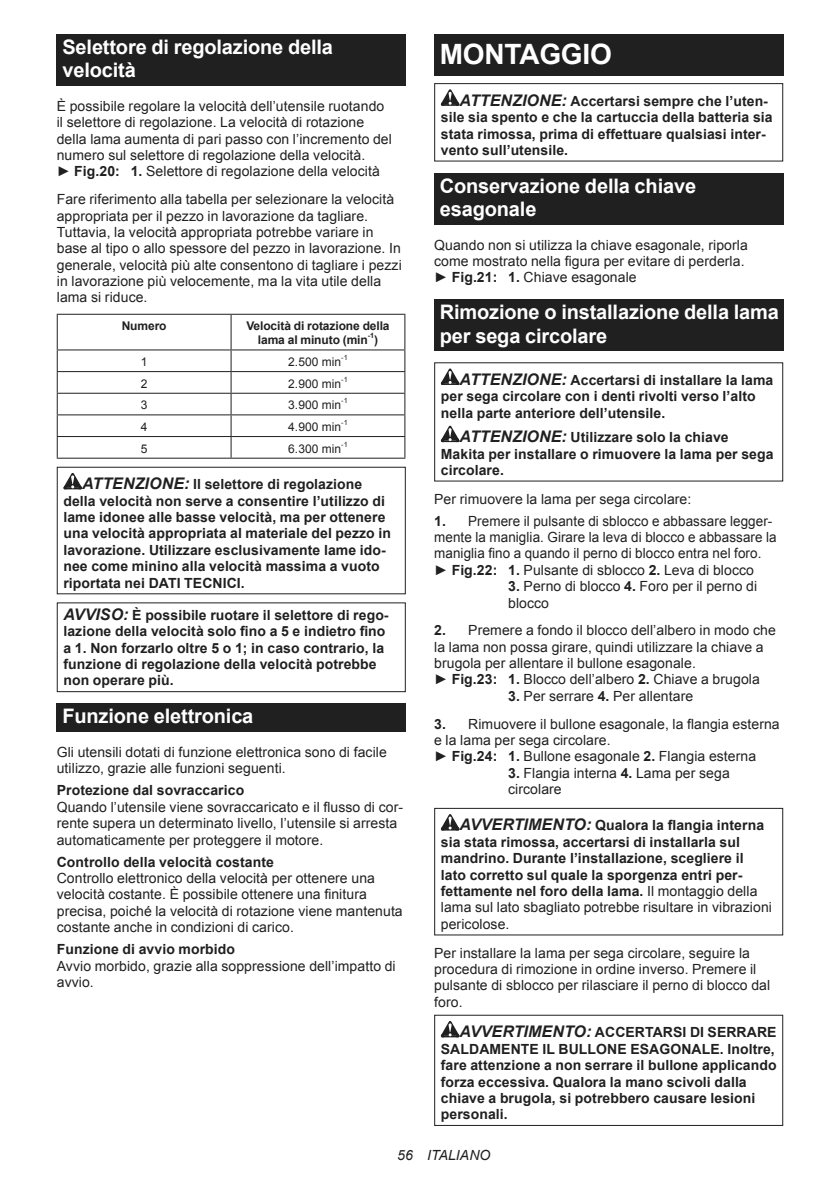
<style>
.page{position:relative;width:840px;height:1191px;background:#fff}
.page>*{position:absolute;margin:0;border:0;box-sizing:border-box;transform-origin:0 0}
.t1{font:700 28px "Arial";letter-spacing:-.01em;color:#fff}
.t2{font:700 20px/23.4px "Arial";letter-spacing:-.01em;color:#fff}
.t3{font:14px/16.4px "Arial";letter-spacing:.005em;color:#202020}
.t4{font:700 14px/16.4px "Arial";letter-spacing:.005em;color:#202020}
.t5{font:14px/16.4px "Arial";letter-spacing:.005em;color:#202020;scale:.96 1}
.t6{font:italic 14px "Arial";letter-spacing:.005em;color:#202020}
.t7{font:700 12px/14px "Arial";letter-spacing:-.01em;color:#202020}
.t8{font:12px "Arial";letter-spacing:.005em;color:#202020}
.t9{font:7.2px "Arial";color:#202020}
.t10{font:700 7.2px "Arial";color:#202020}
.s1{font-weight:700}
.s2{font-style:italic;font-size:16px}
.s3{font-weight:400}
</style>
<div class="page">
<div style="left:57px;top:34px;width:348px;height:52px;background:#202020"></div>
<hr style="left:57px;top:314px;width:174px;height:1px;background:#202020">
<hr style="left:57px;top:315px;width:1px;height:34px;background:#202020">
<hr style="left:231px;top:314px;width:174px;height:1px;background:#202020">
<hr style="left:230px;top:315px;width:1px;height:34px;background:#202020">
<hr style="left:404px;top:315px;width:1px;height:34px;background:#202020">
<hr style="left:57px;top:349px;width:174px;height:1px;background:#202020">
<hr style="left:231px;top:349px;width:174px;height:1px;background:#202020">
<hr style="left:57px;top:371px;width:174px;height:1px;background:#202020">
<hr style="left:231px;top:371px;width:174px;height:1px;background:#202020">
<hr style="left:57px;top:393px;width:174px;height:1px;background:#202020">
<hr style="left:231px;top:393px;width:174px;height:1px;background:#202020">
<hr style="left:57px;top:414px;width:174px;height:1px;background:#202020">
<hr style="left:231px;top:414px;width:174px;height:1px;background:#202020">
<hr style="left:57px;top:436px;width:174px;height:1px;background:#202020">
<svg style="left:57px;top:350px;width:1px;height:108px"></svg>
<hr style="left:231px;top:436px;width:174px;height:1px;background:#202020">
<svg style="left:230px;top:350px;width:1px;height:108px"></svg>
<svg style="left:404px;top:350px;width:1px;height:108px"></svg>
<hr style="left:57px;top:458px;width:174px;height:1px;background:#202020">
<hr style="left:231px;top:458px;width:174px;height:1px;background:#202020">
<svg style="left:63px;top:473px;width:19px;height:16px"></svg>
<div style="left:57px;top:467px;width:348px;height:127px;border:1px solid #202020"></div>
<div style="left:57px;top:602px;width:348px;height:90px;border:1px solid #202020"></div>
<div style="left:57px;top:703px;width:348px;height:29px;background:#202020"></div>
<div style="left:434px;top:34px;width:348px;height:41px;background:#202020"></div>
<svg style="left:440px;top:89px;width:19px;height:17px"></svg>
<div style="left:434px;top:83px;width:348px;height:78px;border:1px solid #202020"></div>
<div style="left:434px;top:173px;width:348px;height:52px;background:#202020"></div>
<div style="left:434px;top:299px;width:348px;height:52px;background:#202020"></div>
<svg style="left:440px;top:368px;width:19px;height:17px"></svg>
<svg style="left:440px;top:426px;width:19px;height:16px"></svg>
<svg style="left:440px;top:814px;width:19px;height:16px"></svg>
<div style="left:434px;top:808px;width:348px;height:127px;border:1px solid #202020"></div>
<svg style="left:440px;top:1021px;width:19px;height:16px"></svg>
<div style="left:434px;top:1014px;width:348px;height:112px;border:1px solid #202020"></div>
<h2 class="t2" style="left:62px;top:37px;width:272px">Selettore di regolazione della velocità</h2>
<p class="t3" style="left:57px;top:98px;width:336px">È possibile regolare la velocità dell’utensile ruotando il selettore di regolazione. La velocità di rotazione della lama aumenta di pari passo con l’incremento del numero sul selettore di regolazione della velocità.<br>► <span class="s1">Fig.20: 1.</span> Selettore di regolazione della velocità</p>
<p class="t3" style="left:57px;top:191px;width:346px">Fare riferimento alla tabella per selezionare la velocità appropriata per il pezzo in lavorazione da tagliare.<br>Tuttavia, la velocità appropriata potrebbe variare in base al tipo o allo spessore del pezzo in lavorazione. In generale, velocità più alte consentono di tagliare i pezzi in lavorazione più velocemente, ma la vita utile della lama si riduce.</p>
<p class="t7" style="left:122px;top:320px;width:46px">Numero</p>
<p class="t7" style="left:258px;top:320px;width:133px;text-indent:-12px">Velocità di rotazione della lama al minuto (min</p>
<p class="t10" style="left:367px;top:333px;width:8px">-1</p>
<p class="t7" style="left:374px;top:334px;width:5px">)</p>
<p class="t8" style="left:141px;top:357px;width:8px">1</p>
<p class="t8" style="left:288px;top:357px;width:54px">2.500 min</p>
<p class="t9" style="left:341px;top:354px;width:8px">-1</p>
<p class="t8" style="left:141px;top:379px;width:8px">2</p>
<p class="t8" style="left:288px;top:375px;width:54px">2.900 min</p>
<p class="t9" style="left:341px;top:376px;width:8px">-1</p>
<p class="t8" style="left:141px;top:400px;width:8px">3</p>
<p class="t8" style="left:288px;top:397px;width:54px">3.900 min</p>
<p class="t9" style="left:341px;top:398px;width:8px">-1</p>
<p class="t8" style="left:141px;top:422px;width:8px">4</p>
<p class="t8" style="left:288px;top:419px;width:54px">4.900 min</p>
<p class="t9" style="left:341px;top:419px;width:8px">-1</p>
<p class="t8" style="left:141px;top:443px;width:8px">5</p>
<p class="t8" style="left:288px;top:443px;width:54px">6.300 min</p>
<p class="t9" style="left:341px;top:441px;width:8px">-1</p>
<p class="t4" style="left:63px;top:477px;width:329px;text-indent:19px"><span class="s2">ATTENZIONE:</span> Il selettore di regolazione della velocità non serve a consentire l’utilizzo di lame idonee alle basse velocità, ma per ottenere una velocità appropriata al materiale del pezzo in lavorazione. Utilizzare esclusivamente lame ido&shy;nee come minino alla velocità massima a vuoto riportata nei DATI TECNICI.</p>
<p class="t4" style="left:63px;top:608px;width:326px"><span class="s2">AVVISO:</span> È possibile ruotare il selettore di rego&shy;lazione della velocità solo fino a 5 e indietro fino a 1. Non forzarlo oltre 5 o 1; in caso contrario, la funzione di regolazione della velocità potrebbe non operare più.</p>
<h2 class="t2" style="left:62px;top:706px;width:192px">Funzione elettronica</h2>
<p class="t3" style="left:57px;top:744px;width:331px">Gli utensili dotati di funzione elettronica sono di facile utilizzo, grazie alle funzioni seguenti.</p>
<p class="t4" style="left:57px;top:783px;width:189px">Protezione dal sovraccarico</p>
<p class="t3" style="left:57px;top:798px;width:347px">Quando l’utensile viene sovraccaricato e il flusso di cor&shy;rente supera un determinato livello, l’utensile si arresta automaticamente per proteggere il motore.</p>
<p class="t4" style="left:57px;top:854px;width:218px">Controllo della velocità costante</p>
<p class="t3" style="left:57px;top:871px;width:347px">Controllo elettronico della velocità per ottenere una velocità costante. È possibile ottenere una finitura precisa, poiché la velocità di rotazione viene mantenuta costante anche in condizioni di carico.</p>
<p class="t4" style="left:57px;top:942px;width:180px">Funzione di avvio morbido</p>
<p class="t3" style="left:57px;top:957px;width:340px">Avvio morbido, grazie alla soppressione dell’impatto di avvio.</p>
<h1 class="t1" style="left:439px;top:43px;width:173px">MONTAGGIO</h1>
<p class="t4" style="left:440px;top:94px;width:333px;text-indent:19px"><span class="s2">ATTENZIONE:</span> Accertarsi sempre che l’uten&shy;sile sia spento e che la cartuccia della batteria sia stata rimossa, prima di effettuare qualsiasi inter&shy;vento sull’utensile.</p>
<h2 class="t2" style="left:439px;top:176px;width:257px">Conservazione della chiave esagonale</h2>
<p class="t3" style="left:434px;top:237px;width:315px">Quando non si utilizza la chiave esagonale, riporla come mostrato nella figura per evitare di perderla. ► <span class="s1">Fig.21: 1.</span> Chiave esagonale</p>
<h2 class="t2" style="left:439px;top:302px;width:340px">Rimozione o installazione della lama per sega circolare</h2>
<p class="t4" style="left:440px;top:373px;width:334px;text-indent:19px"><span class="s2">ATTENZIONE:</span> Accertarsi di installare la lama per sega circolare con i denti rivolti verso l’alto nella parte anteriore dell’utensile.</p>
<p class="t4" style="left:440px;top:430px;width:334px;text-indent:19px"><span class="s2">ATTENZIONE:</span> Utilizzare solo la chiave<br>Makita per installare o rimuovere la lama per sega circolare.</p>
<p class="t3" style="left:434px;top:492px;width:258px">Per rimuovere la lama per sega circolare:</p>
<p class="t5" style="left:434px;top:514px;width:358px"><span class="s1">1.</span> Premere il pulsante di sblocco e abbassare legger&shy;mente la maniglia. Girare la leva di blocco e abbassare la maniglia fino a quando il perno di blocco entra nel foro. ► <span class="s1">Fig.22: 1.</span> Pulsante di sblocco <span class="s1">2.</span> Leva di blocco</p>
<p class="t3" style="left:508px;top:579px;width:250px"><span class="s1">3.</span> Perno di blocco <span class="s1">4.</span> Foro per il perno di blocco</p>
<p class="t3" style="left:434px;top:622px;width:343px"><span class="s1">2.</span> Premere a fondo il blocco dell’albero in modo che la lama non possa girare, quindi utilizzare la chiave a brugola per allentare il bullone esagonale.<br>► <span class="s1">Fig.23: 1.</span> Blocco dell’albero <span class="s1">2.</span> Chiave a brugola</p>
<p class="t3" style="left:508px;top:689px;width:186px"><span class="s1">3.</span> Per serrare <span class="s1">4.</span> Per allentare</p>
<p class="t3" style="left:434px;top:715px;width:347px"><span class="s1">3.</span> Rimuovere il bullone esagonale, la flangia esterna e la lama per sega circolare.<br>► <span class="s1">Fig.24: 1.</span> Bullone esagonale <span class="s1">2.</span> Flangia esterna</p>
<p class="t3" style="left:508px;top:766px;width:223px"><span class="s1">3.</span> Flangia interna <span class="s1">4.</span> Lama per sega circolare</p>
<p class="t4" style="left:440px;top:817px;width:332px;text-indent:19px"><span class="s2">AVVERTIMENTO:</span> Qualora la flangia interna sia stata rimossa, accertarsi di installarla sul mandrino. Durante l’installazione, scegliere il lato corretto sul quale la sporgenza entri per&shy;fettamente nel foro della lama. <span class="s3">Il montaggio della lama sul lato sbagliato potrebbe risultare in vibrazioni pericolose.</span></p>
<p class="t3" style="left:434px;top:945px;width:337px">Per installare la lama per sega circolare, seguire la procedura di rimozione in ordine inverso. Premere il pulsante di sblocco per rilasciare il perno di blocco dal foro.</p>
<p class="t4" style="left:440px;top:1025px;width:337px;text-indent:19px"><span class="s2">AVVERTIMENTO:</span> ACCERTARSI DI SERRARE SALDAMENTE IL BULLONE ESAGONALE. Inoltre, fare attenzione a non serrare il bullone applicando forza eccessiva. Qualora la mano scivoli dalla chiave a brugola, si potrebbero causare lesioni personali.</p>
<p class="t6" style="left:397px;top:1150px;width:95px">56 ITALIANO</p>
</div>
